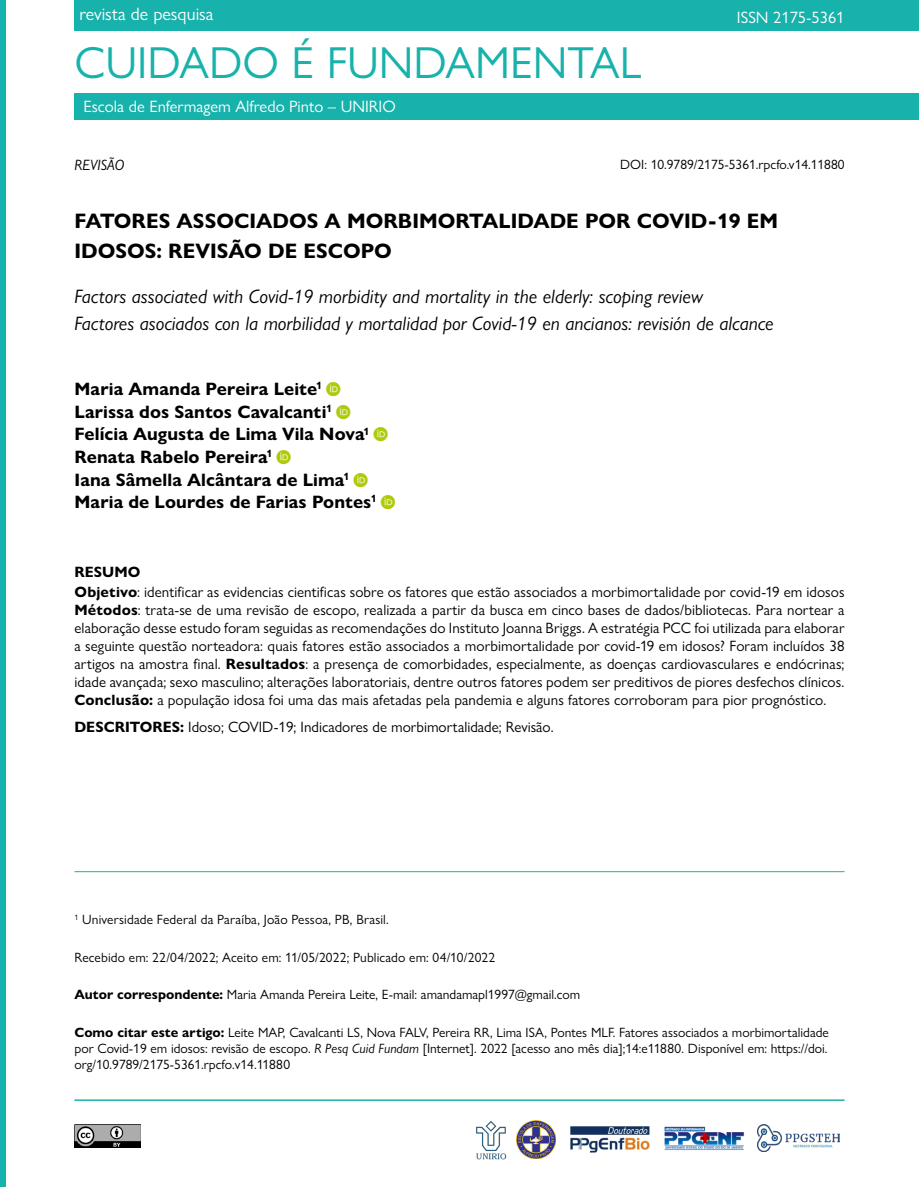
<style>
.page{position:relative;width:919px;height:1187px;background:#fff}
.page>*{position:absolute;margin:0;border:0;box-sizing:border-box;transform-origin:0 0}
.t1{font:45px "Gill Sans Nova";color:#17b2ab}
.t2{font:700 21px/30px "Gill Sans Nova";color:#000}
.t3{font:italic 19.5px/27.6px "Gill Sans Nova";color:#000}
.t4{font:700 18px/22.5px "Gill Sans Nova";letter-spacing:.005em;color:#000}
.t5{font:18px "Gill Sans Nova";color:#fff}
.t6{font:16.5px "Gill Sans Nova";color:#fff}
.t7{font:15px/18px "Gill Sans Nova";letter-spacing:.005em;color:#000}
.t8{font:italic 15px "Gill Sans Nova";color:#000}
.t9{font:13.5px/16.2px "Gill Sans Nova";color:#000;text-align:justify}
.s1{font-weight:700}
.s2{font-style:italic}
</style>
<div class="page">
<div style="left:74px;top:0;width:844px;height:31px;background:#17b2ab"></div>
<div style="left:74px;top:93px;width:844px;height:27px;background:#17b2ab"></div>
<div style="left:0;top:0;width:5px;height:1186px;background:#17b2ab"></div>
<img style="left:74px;top:1124px;width:66px;height:23px">
<hr style="left:74px;top:1099px;width:770px;height:1px;background:#17b2ab">
<img style="left:476px;top:1121px;width:31px;height:39px">
<img style="left:570px;top:1126px;width:80px;height:27px">
<img style="left:664px;top:1126px;width:80px;height:24px">
<img style="left:516px;top:1120px;width:39px;height:38px">
<img style="left:757px;top:1124px;width:82px;height:27px">
<hr style="left:74px;top:871px;width:770px;height:1px;background:#17b2ab">
<p class="t5" style="left:79px;top:3px;width:135px">revista de pesquisa</p>
<h1 class="t1" style="left:74px;top:35px;width:568px">CUIDADO É FUNDAMENTAL</h1>
<p class="t6" style="left:84px;top:97px;width:313px">Escola de Enfermagem Alfredo Pinto – UNIRIO</p>
<p class="t6" style="left:736px;top:7px;width:109px">ISSN 2175-5361</p>
<p class="t8" style="left:74px;top:156px;width:52px">REVISÃO</p>
<p class="t9" style="left:620px;top:156px;width:226px">DOI: 10.9789/2175-5361.rpcfo.v14.11880</p>
<h2 class="t2" style="left:74px;top:206px;width:705px">FATORES ASSOCIADOS A MORBIMORTALIDADE POR COVID-19 EM<br>IDOSOS: REVISÃO DE ESCOPO</h2>
<h3 class="t3" style="left:74px;top:282px;width:700px">Factors associated with Covid-19 morbidity and mortality in the elderly: scoping review<br>Factores asociados con la morbilidad y mortalidad por Covid-19 en ancianos: revisión de alcance</h3>
<p class="t4" style="left:74px;top:378px;width:304px">Maria Amanda Pereira Leite<sup>1<br></sup>Larissa dos Santos Cavalcanti<sup>1<br></sup>Felícia Augusta de Lima Vila Nova<sup>1<br></sup>Renata Rabelo Pereira<sup>1<br></sup>Iana Sâmella Alcântara de Lima<sup>1<br></sup>Maria de Lourdes de Farias Pontes<sup>1</sup></p>
<p class="t7" style="left:74px;top:561px;width:771px;line-height:20.1px"><span class="s1">RESUMO<br>Objetivo</span>: identificar as evidencias cientificas sobre os fatores que estão associados a morbimortalidade por covid-19 em idosos</p>
<p class="t7" style="left:74px;top:601px;width:771px;text-align:justify"><span class="s1">Métodos</span>: trata-se de uma revisão de escopo, realizada a partir da busca em cinco bases de dados/bibliotecas. Para nortear a elaboração desse estudo foram seguidas as recomendações do Instituto Joanna Briggs. A estratégia PCC foi utilizada para elaborar a seguinte questão norteadora: quais fatores estão associados a morbimortalidade por covid-19 em idosos? Foram incluídos 38 artigos na amostra final. <span class="s1">Resultados</span>: a presença de comorbidades, especialmente, as doenças cardiovasculares e endócrinas; idade avançada; sexo masculino; alterações laboratoriais, dentre outros fatores podem ser preditivos de piores desfechos clínicos.<br><span class="s1">Conclusão:</span> a população idosa foi uma das mais afetadas pela pandemia e alguns fatores corroboram para pior prognóstico.</p>
<p class="t7" style="left:74px;top:717px;width:480px"><span class="s1">DESCRITORES:</span> Idoso; COVID-19; Indicadores de morbimortalidade; Revisão.</p>
<p class="t9" style="left:74px;top:911px;width:316px"><sup>1</sup> Universidade Federal da Paraíba, João Pessoa, PB, Brasil.</p>
<p class="t9" style="left:74px;top:948px;width:422px">Recebido em: 22/04/2022; Aceito em: 11/05/2022; Publicado em: 04/10/2022</p>
<p class="t9" style="left:74px;top:986px;width:507px"><span class="s1">Autor correspondente:</span> Maria Amanda Pereira Leite, E-mail: amandamapl1997@gmail.com</p>
<p class="t9" style="left:74px;top:1023px;width:755px"><span class="s1">Como citar este artigo:</span> Leite MAP, Cavalcanti LS, Nova FALV, Pereira RR, Lima ISA, Pontes MLF. Fatores associados a morbimortalidade por Covid-19 em idosos: revisão de escopo. <span class="s2">R Pesq Cuid Fundam</span> [Internet]. 2022 [acesso ano mês dia];14:e11880. Disponível em: https://doi. org/10.9789/2175-5361.rpcfo.v14.11880</p>
</div>
